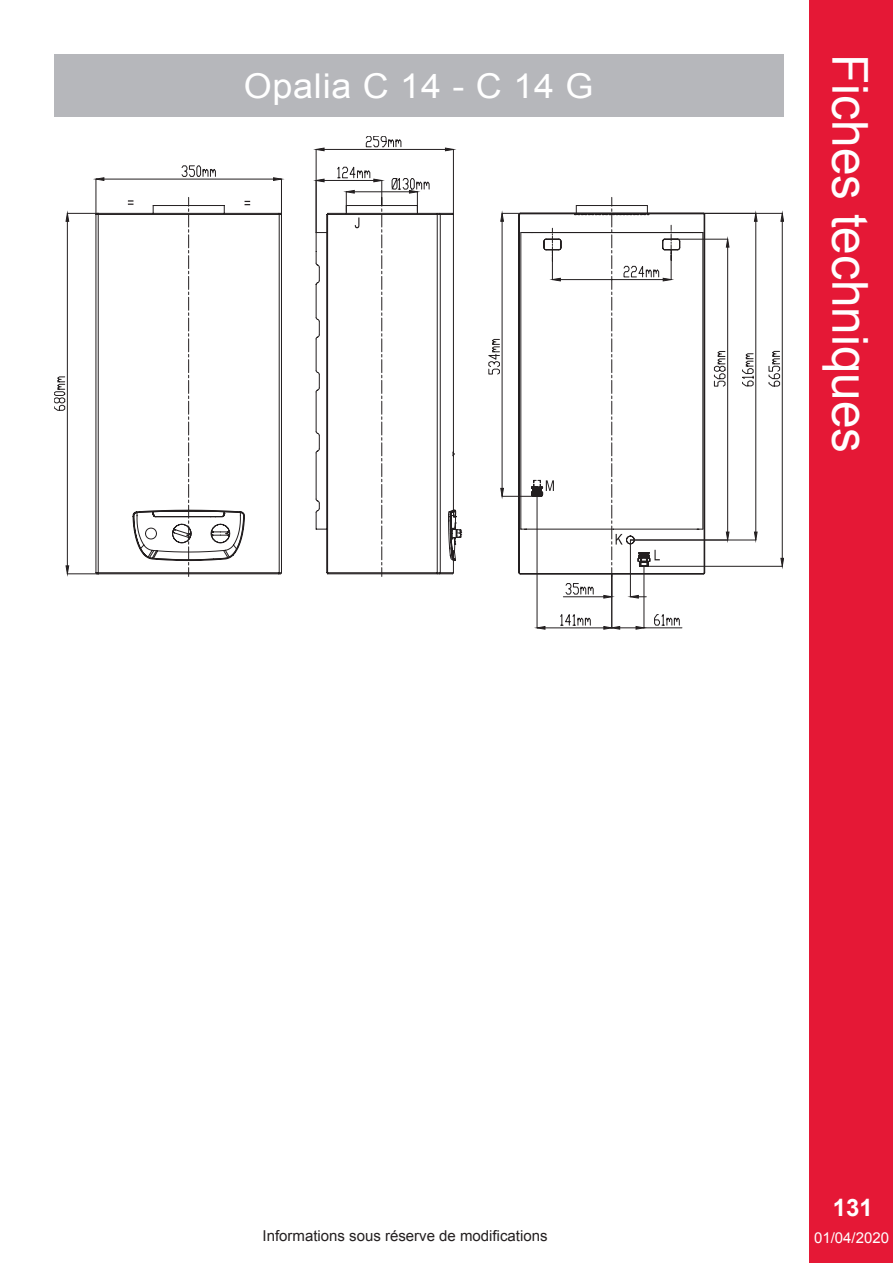
<style>
.page{position:relative;width:893px;height:1263px;background:#fff}
.page>*{position:absolute;margin:0;border:0;box-sizing:border-box;transform-origin:0 0}
.t1{font:49.5px "Arial";color:#fff}
.t2{font:34.2px "Arial";letter-spacing:.02em;color:#fff;scale:1.05 1}
.t3{font:700 24px "Arial";color:#fff}
.t4{font:15px "Arial";color:#231f20}
.t5{font:15px "Arial";color:#fff}
</style>
<div class="page">
<div style="left:54px;top:54px;width:730px;height:63px;background:#b6b7bb"></div>
<svg style="left:54px;top:210px;width:41px;height:367px"></svg>
<svg style="left:781px;top:212px;width:3px;height:10px"></svg>
<svg style="left:781px;top:558px;width:3px;height:10px"></svg>
<svg style="left:725px;top:213px;width:55px;height:327px"></svg>
<svg style="left:754px;top:212px;width:3px;height:10px"></svg>
<svg style="left:754px;top:532px;width:3px;height:9px"></svg>
<svg style="left:682px;top:354px;width:71px;height:221px"></svg>
<svg style="left:95px;top:136px;width:587px;height:493px"></svg>
<hr style="left:671px;top:239px;width:57px;height:1px;background:#231f20">
<hr style="left:630px;top:540px;width:98px;height:1px;background:#231f20">
<hr style="left:727px;top:247px;width:1px;height:285px;background:#231f20">
<svg style="left:726px;top:238px;width:3px;height:9px"></svg>
<svg style="left:726px;top:532px;width:3px;height:9px"></svg>
<svg style="left:484px;top:192px;width:241px;height:194px"></svg>
<div style="left:810px;top:0;width:83px;height:1263px;background:#e51836"></div>
<p class="t2" style="left:244px;top:63px;width:335px">Opalia C 14 - C 14 G</p>
<h1 class="t1" style="left:882px;top:54px;width:400px;rotate:90deg">Fiches techniques</h1>
<h3 class="t3" style="left:833px;top:1192px;width:42px">131</h3>
<p class="t4" style="left:262px;top:1226px;width:287px">Informations sous réserve de modifications</p>
<p class="t5" style="left:814px;top:1228px;width:77px">01/04/2020</p>
</div>
